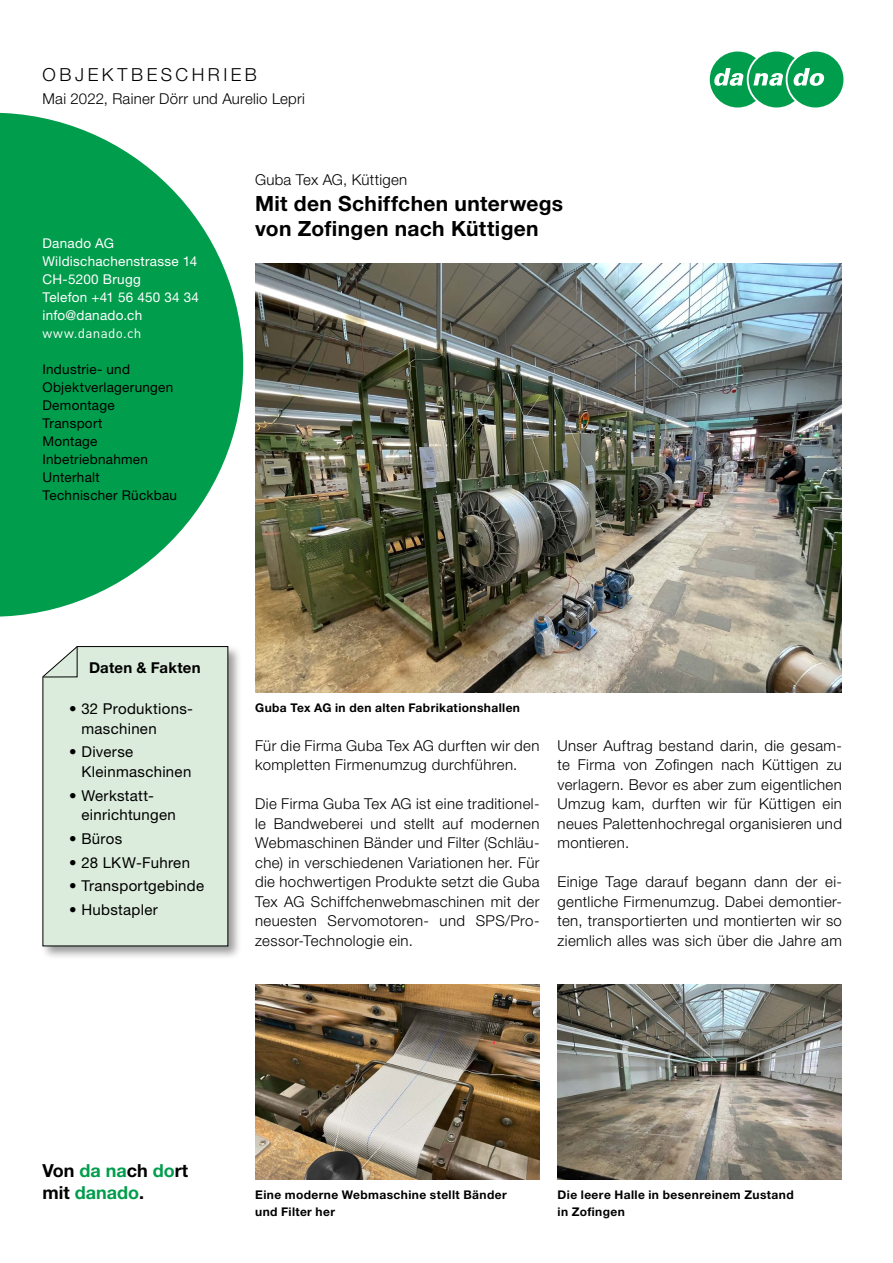
<style>
.page{position:relative;width:893px;height:1263px;background:#fff}
.page>*{position:absolute;margin:0;border:0;box-sizing:border-box;transform-origin:0 0}
.t1{font:700 21px/25.5px "Helvetica Neue LT Pro";letter-spacing:.015em;color:#000}
.t2{font:700 18px/22.5px "Helvetica Neue LT Pro";color:#009d4c}
.t3{font:300 18px "Helvetica Neue LT Pro";letter-spacing:.195em;color:#000}
.t4{font:300 15px/19.5px "Helvetica Neue LT Pro";letter-spacing:.025em;color:#000;text-align:justify}
.t5{font:15px/19.5px "Helvetica Neue LT Pro";letter-spacing:.02em;color:#000}
.t6{font:700 15px "Helvetica Neue LT Pro";letter-spacing:.01em;color:#000}
.t7{font:13.5px/18px "Helvetica Neue LT Pro";letter-spacing:.02em;color:#000}
.t8{font:13.5px/18px "Helvetica Neue LT Pro";letter-spacing:.02em;color:#fff}
.t9{font:13.5px "DIN";letter-spacing:.02em;color:#fff}
.t10{font:700 12px/16.5px "Helvetica Neue LT Pro";letter-spacing:.035em;color:#000}
.s1{color:#000}
</style>
<div class="page">
<div style="left:709px;top:51px;width:58px;height:57px;background:#009d4c;border-radius:50%"></div>
<div style="left:708px;top:50px;width:60px;height:59px;border:2px solid #fff;border-radius:50%"></div>
<div style="left:748px;top:51px;width:57px;height:57px;background:#009d4c;border-radius:50%"></div>
<div style="left:747px;top:50px;width:59px;height:59px;border:2px solid #fff;border-radius:50%"></div>
<div style="left:787px;top:51px;width:57px;height:57px;background:#009d4c;border-radius:50%"></div>
<div style="left:786px;top:50px;width:59px;height:59px;border:2px solid #fff;border-radius:50%"></div>
<svg style="left:714px;top:68px;width:30px;height:18px"></svg>
<svg style="left:753px;top:73px;width:30px;height:13px"></svg>
<svg style="left:793px;top:68px;width:32px;height:18px"></svg>
<svg style="left:0;top:113px;width:243px;height:504px;fill:#009d4c"></svg>
<div style="left:40px;top:644px;width:203px;height:316px;background:#000;opacity:.4"></div>
<div style="left:42px;top:646px;width:187px;height:301px;background:#dbecdc"></div>
<svg style="left:43px;top:646px;width:35px;height:32px"></svg>
<img style="left:255px;top:263px;width:587px;height:429px">
<img style="left:558px;top:985px;width:284px;height:195px">
<img style="left:255px;top:985px;width:285px;height:195px">
<p class="t3" style="left:43px;top:63px;width:216px">OBJEKTBESCHRIEB</p>
<p class="t4" style="left:43px;top:89px;width:264px">Mai 2022, Rainer Dörr und Aurelio Lepri</p>
<p class="t8" style="left:43px;top:234px;width:158px">Danado AG<br>Wildischachenstrasse 14<br>CH-5200 Brugg<br>Telefon +41 56 450 34 34 info@danado.ch</p>
<p class="t9" style="left:43px;top:324px;width:100px">www.danado.ch</p>
<p class="t7" style="left:43px;top:360px;width:136px">Industrie- und<br>Objektverlagerungen<br>Demontage<br>Transport<br>Montage<br>Inbetriebnahmen<br>Unterhalt<br>Technischer Rückbau</p>
<p class="t4" style="left:255px;top:170px;width:154px">Guba Tex AG, Küttigen</p>
<h1 class="t1" style="left:255px;top:190px;width:310px">Mit den Schiffchen unterwegs von Zofingen nach Küttigen</h1>
<p class="t6" style="left:89px;top:658px;width:113px">Daten &amp; Fakten</p>
<p class="t5" style="left:81px;top:698px;width:113px;text-indent:-12px">• 32 Produktions&shy;maschinen</p>
<p class="t5" style="left:81px;top:742px;width:111px;text-indent:-12px">• Diverse<br>Kleinmaschinen</p>
<p class="t5" style="left:81px;top:785px;width:96px;text-indent:-12px">• Werkstatt&shy;einrichtungen</p>
<p class="t5" style="left:69px;top:828px;width:55px">• Büros</p>
<p class="t5" style="left:69px;top:852px;width:122px">• 28 LKW-Fuhren</p>
<p class="t5" style="left:69px;top:876px;width:136px">• Transportgebinde</p>
<p class="t5" style="left:69px;top:899px;width:90px">• Hubstapler</p>
<p class="t10" style="left:255px;top:699px;width:266px">Guba Tex AG in den alten Fabrikationshallen</p>
<p class="t4" style="left:255px;top:735px;width:286px">Für die Firma Guba Tex AG durften wir den kompletten Firmenumzug durchführen.</p>
<p class="t4" style="left:255px;top:794px;width:286px">Die Firma Guba Tex AG ist eine traditionel&shy;le Bandweberei und stellt auf modernen Webmaschinen Bänder und Filter (Schläu&shy;che) in verschiedenen Variationen her. Für die hochwertigen Produkte setzt die Guba Tex AG Schiffchenwebmaschinen mit der neuesten Servomotoren- und SPS/Pro&shy;zessor-Technologie ein.</p>
<p class="t4" style="left:558px;top:735px;width:286px">Unser Auftrag bestand darin, die gesam&shy;te Firma von Zofingen nach Küttigen zu verlagern. Bevor es aber zum eigentlichen Umzug kam, durften wir für Küttigen ein neues Palettenhochregal organisieren und montieren.</p>
<p class="t4" style="left:558px;top:872px;width:286px">Einige Tage darauf begann dann der ei&shy;gentliche Firmenumzug. Dabei demontier&shy;ten, transportierten und montierten wir so ziemlich alles was sich über die Jahre am</p>
<p class="t2" style="left:43px;top:1159px;width:147px"><span class="s1">Von</span> da na<span class="s1">ch</span> do<span class="s1">rt mit</span> danado<span class="s1">.</span></p>
<p class="t10" style="left:255px;top:1186px;width:253px">Eine moderne Webmaschine stellt Bänder und Filter her</p>
<p class="t10" style="left:558px;top:1186px;width:238px">Die leere Halle in besenreinem Zustand in Zofingen</p>
</div>
